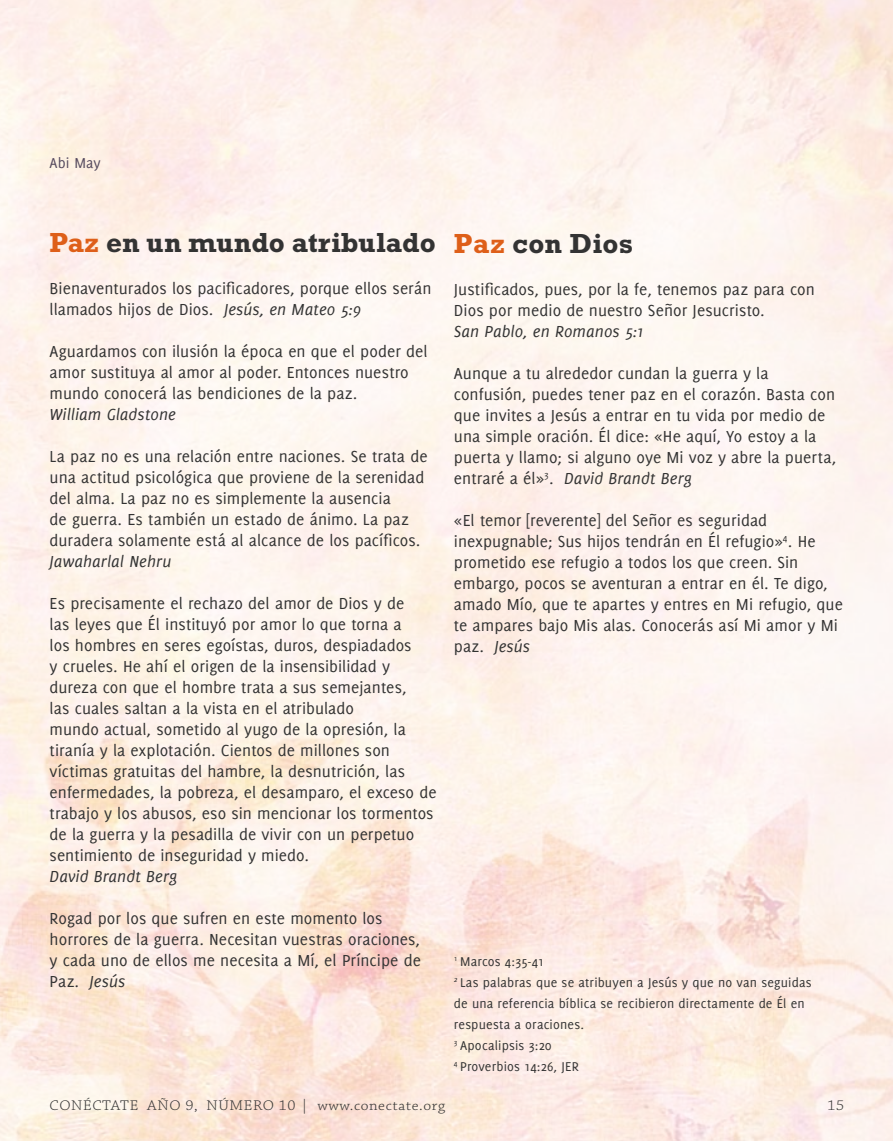
<style>
.page{position:relative;width:893px;height:1141px;background:#fff}
.page>*{position:absolute;margin:0;border:0;box-sizing:border-box;transform-origin:0 0}
.t1{font:700 28px "Rockwell";color:#333}
.t2{font:17.5px/21px "Delicious";letter-spacing:.005em;color:#333}
.t3{font:italic 17.5px "Delicious";letter-spacing:.005em;color:#333}
.t4{font:15.75px "Delicious";letter-spacing:.01em;color:#554a5e}
.t5{font:300 14.88px "Chaparral Pro";letter-spacing:.04em;color:#333;scale:1.06 1}
.t6{font:14px/21px "Delicious";letter-spacing:.01em;color:#333}
.s1{color:#de5f19}
.s2{font-style:italic}
</style>
<div class="page">
<p class="t4" style="left:50px;top:154px;width:53px">Abi May</p>
<h1 class="t1" style="left:50px;top:226px;width:388px"><span class="s1">Paz</span> en un mundo atribulado</h1>
<p class="t2" style="left:50px;top:278px;width:383px">Bienaventurados los pacificadores, porque ellos serán llamados hijos de Dios. <span class="s2">Jesús, en Mateo 5:9</span></p>
<p class="t2" style="left:50px;top:341px;width:380px">Aguardamos con ilusión la época en que el poder del amor sustituya al amor al poder. Entonces nuestro mundo conocerá las bendiciones de la paz.</p>
<p class="t3" style="left:50px;top:404px;width:128px">William Gladstone</p>
<p class="t2" style="left:50px;top:446px;width:379px">La paz no es una relación entre naciones. Se trata de una actitud psicológica que proviene de la serenidad del alma. La paz no es simplemente la ausencia<br>de guerra. Es también un estado de ánimo. La paz duradera solamente está al alcance de los pacíficos.</p>
<p class="t3" style="left:50px;top:551px;width:123px">Jawaharlal Nehru</p>
<p class="t2" style="left:50px;top:593px;width:389px">Es precisamente el rechazo del amor de Dios y de<br>las leyes que Él instituyó por amor lo que torna a<br>los hombres en seres egoístas, duros, despiadados<br>y crueles. He ahí el origen de la insensibilidad y dureza con que el hombre trata a sus semejantes,<br>las cuales saltan a la vista en el atribulado<br>mundo actual, sometido al yugo de la opresión, la tiranía y la explotación. Cientos de millones son víctimas gratuitas del hambre, la desnutrición, las enfermedades, la pobreza, el desamparo, el exceso de trabajo y los abusos, eso sin mencionar los tormentos de la guerra y la pesadilla de vivir con un perpetuo sentimiento de inseguridad y miedo.</p>
<p class="t3" style="left:50px;top:866px;width:129px">David Brandt Berg</p>
<p class="t2" style="left:50px;top:908px;width:373px">Rogad por los que sufren en este momento los horrores de la guerra. Necesitan vuestras oraciones, y cada uno de ellos me necesita a Mí, el Príncipe de Paz. <span class="s2">Jesús</span></p>
<h1 class="t1" style="left:454px;top:227px;width:181px"><span class="s1">Paz</span> con Dios</h1>
<p class="t2" style="left:454px;top:278px;width:362px">Justificados, pues, por la fe, tenemos paz para con<br>Dios por medio de nuestro Señor Jesucristo.</p>
<p class="t3" style="left:454px;top:321px;width:192px">San Pablo, en Romanos 5:1</p>
<p class="t2" style="left:454px;top:362px;width:384px">Aunque a tu alrededor cundan la guerra y la confusión, puedes tener paz en el corazón. Basta con que invites a Jesús a entrar en tu vida por medio de una simple oración. Él dice: «He aquí, Yo estoy a la puerta y llamo; si alguno oye Mi voz y abre la puerta, entraré a él»<sup>3</sup>. <span class="s2">David Brandt Berg</span></p>
<p class="t2" style="left:454px;top:509px;width:391px">«El temor [reverente] del Señor es seguridad inexpugnable; Sus hijos tendrán en Él refugio»<sup>4</sup>. He prometido ese refugio a todos los que creen. Sin embargo, pocos se aventuran a entrar en él. Te digo, amado Mío, que te apartes y entres en Mi refugio, que te ampares bajo Mis alas. Conocerás así Mi amor y Mi paz. <span class="s2">Jesús</span></p>
<p class="t6" style="left:454px;top:951px;width:359px"><sup>1</sup> Marcos 4:35-41<br><sup>2</sup> Las palabras que se atribuyen a Jesús y que no van seguidas de una referencia bíblica se recibieron directamente de Él en respuesta a oraciones.<br><sup>3</sup> Apocalipsis 3:20<br><sup>4</sup> Proverbios 14:26, JER</p>
<p class="t5" style="left:50px;top:1098px;width:375px">CONÉCTATE AÑO 9, NÚMERO 10 | www.conectate.org</p>
<p class="t5" style="left:827px;top:1098px;width:17px">15</p>
</div>
